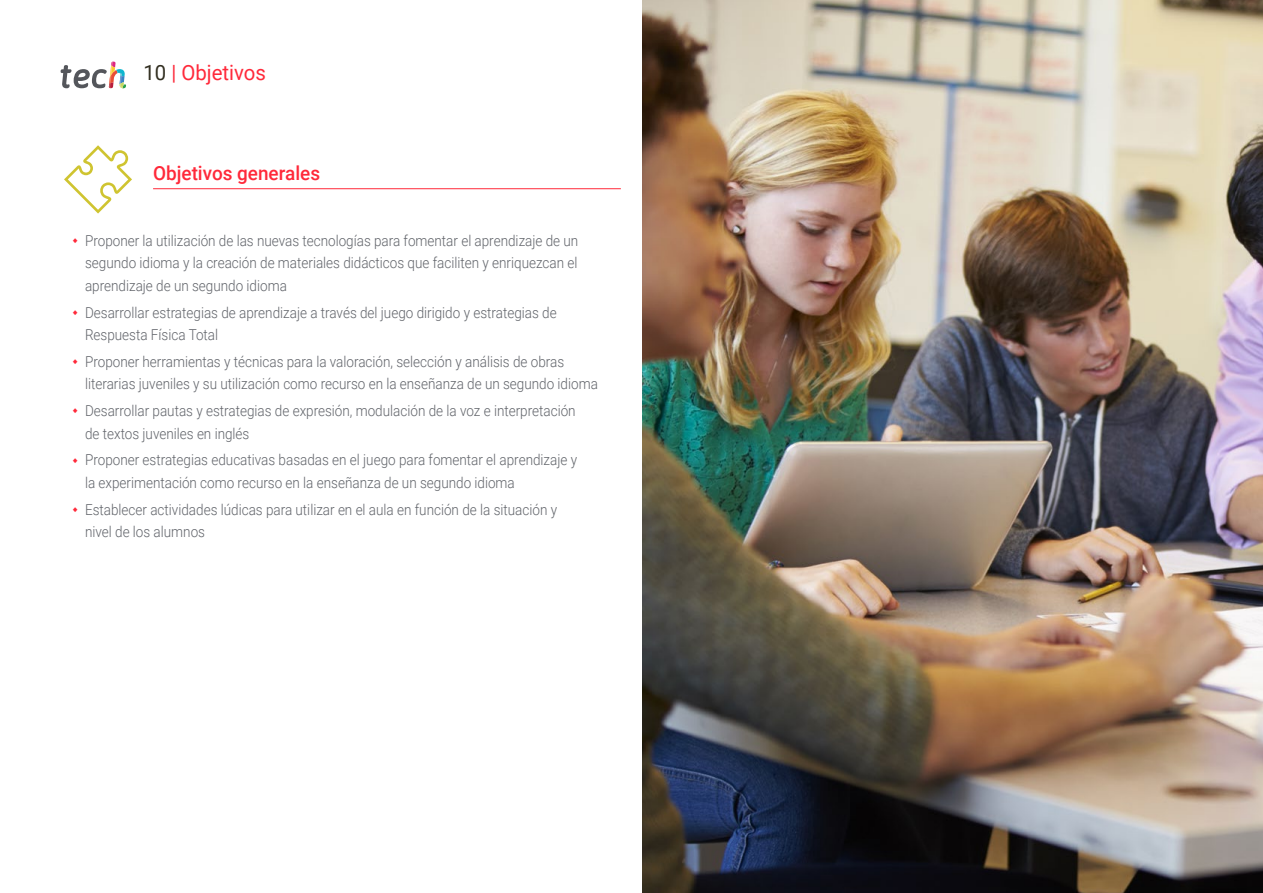
<style>
.page{position:relative;width:1263px;height:893px;background:#fff}
.page>*{position:absolute;margin:0;border:0;box-sizing:border-box;transform-origin:0 0}
.t1{font:21px "Roboto";color:#ff293a}
.t2{font:500 19.5px "Roboto";color:#ff293a}
.t3{font:300 15px/22.5px "Roboto";color:#61646a;scale:.9 1}
.s1{color:#312e20}
.s2{color:#fc2a3b}
</style>
<div class="page">
<hr style="left:153px;top:188px;width:468px;height:1px;background:#ff293a">
<svg style="left:64px;top:145px;width:68px;height:69px"></svg>
<img style="left:642px;top:0;width:621px;height:893px">
<svg style="left:61px;top:62px;width:65px;height:27px"></svg>
<h1 class="t1" style="left:144px;top:57px;width:124px"><span class="s1">10</span> <span class="s2">|</span> Objetivos</h1>
<h2 class="t2" style="left:153px;top:160px;width:169px">Objetivos generales</h2>
<p class="t3" style="left:85px;top:229px;width:550px;text-align:justify">Proponer la utilización de las nuevas tecnologías para fomentar el aprendizaje de un segundo idioma y la creación de materiales didácticos que faciliten y enriquezcan el aprendizaje de un segundo idioma</p>
<p class="t3" style="left:85px;top:300px;width:525px">Desarrollar estrategias de aprendizaje a través del juego dirigido y estrategias de<br>Respuesta Física Total</p>
<p class="t3" style="left:85px;top:350px;width:571px">Proponer herramientas y técnicas para la valoración, selección y análisis de obras literarias juveniles y su utilización como recurso en la enseñanza de un segundo idioma</p>
<p class="t3" style="left:85px;top:399px;width:547px">Desarrollar pautas y estrategias de expresión, modulación de la voz e interpretación de textos juveniles en inglés</p>
<p class="t3" style="left:85px;top:448px;width:548px">Proponer estrategias educativas basadas en el juego para fomentar el aprendizaje y la experimentación como recurso en la enseñanza de un segundo idioma</p>
<p class="t3" style="left:85px;top:497px;width:526px">Establecer actividades lúdicas para utilizar en el aula en función de la situación y nivel de los alumnos</p>
</div>
